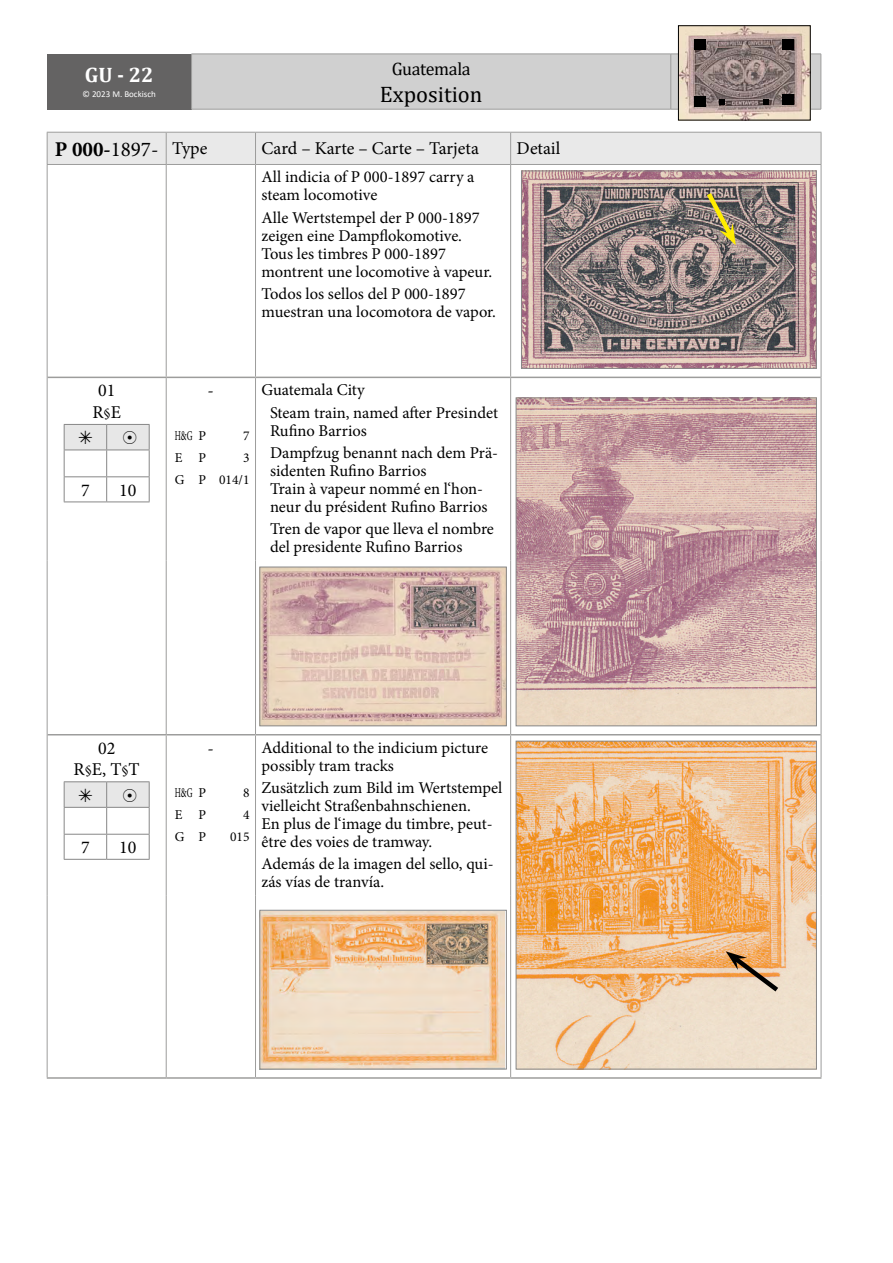
<style>
.page{position:relative;width:893px;height:1263px;background:#fff}
.page>*{position:absolute;margin:0;border:0;box-sizing:border-box;transform-origin:0 0}
.t1{font:22.5px "Cambria";color:#000}
.t2{font:700 21px "Minion Pro";color:#000}
.t3{font:700 21px "Cambria";color:#fff}
.t4{font:18px/21.6px "Minion Pro";color:#000;text-align:center}
.t5{font:18px "Cambria";letter-spacing:-.02em;color:#000}
.t6{font:16.5px/18px "Minion Pro";color:#000}
.t7{font:13.5px/21.8px "Minion Pro";color:#000;text-align:right}
.t8{font:13.5px "Minion Pro";color:#000;scale:.6 1}
.t9{font:9px "Calibri";color:#fff}
.s1{font-weight:400}
.s2{font-weight:400;font-size:18px}
.s3{font-size:15px}
</style>
<div class="page">
<div style="left:47px;top:54px;width:145px;height:55px;background:#646363"></div>
<hr style="left:191px;top:54px;width:1px;height:55px;background:#9d9d9c">
<hr style="left:821px;top:54px;width:1px;height:55px;background:#9d9d9c">
<hr style="left:191px;top:109px;width:480px;height:1px;background:#9d9d9c">
<hr style="left:671px;top:109px;width:150px;height:1px;background:#9d9d9c">
<img style="left:680px;top:28px;width:128px;height:90px">
<div style="left:783px;top:40px;width:11px;height:10px;background:#000"></div>
<div style="left:694px;top:40px;width:11px;height:10px;background:#000"></div>
<svg style="left:192px;top:54px;width:629px;height:55px"></svg>
<div style="left:48px;top:133px;width:773px;height:31px;background:#e9e9e9"></div>
<hr style="left:47px;top:132px;width:119px;height:1px;background:#9d9d9c">
<hr style="left:47px;top:133px;width:1px;height:31px;background:#9d9d9c">
<hr style="left:166px;top:132px;width:89px;height:1px;background:#9d9d9c">
<hr style="left:166px;top:133px;width:1px;height:31px;background:#9d9d9c">
<hr style="left:255px;top:132px;width:256px;height:1px;background:#9d9d9c">
<hr style="left:255px;top:133px;width:1px;height:31px;background:#9d9d9c">
<hr style="left:511px;top:132px;width:310px;height:1px;background:#9d9d9c">
<hr style="left:510px;top:133px;width:1px;height:31px;background:#9d9d9c">
<hr style="left:821px;top:133px;width:1px;height:31px;background:#9d9d9c">
<hr style="left:47px;top:164px;width:119px;height:1px;background:#9d9d9c">
<hr style="left:47px;top:165px;width:1px;height:212px;background:#9d9d9c">
<hr style="left:166px;top:164px;width:89px;height:1px;background:#9d9d9c">
<hr style="left:166px;top:165px;width:1px;height:212px;background:#9d9d9c">
<hr style="left:47px;top:377px;width:1px;height:184px;background:#9d9d9c">
<hr style="left:166px;top:378px;width:1px;height:183px;background:#9d9d9c">
<hr style="left:47px;top:561px;width:1px;height:174px;background:#9d9d9c">
<hr style="left:166px;top:561px;width:1px;height:173px;background:#9d9d9c">
<hr style="left:47px;top:735px;width:1px;height:161px;background:#9d9d9c">
<hr style="left:166px;top:735px;width:1px;height:161px;background:#9d9d9c">
<hr style="left:47px;top:896px;width:1px;height:181px;background:#9d9d9c">
<hr style="left:166px;top:896px;width:1px;height:181px;background:#9d9d9c">
<hr style="left:255px;top:164px;width:256px;height:1px;background:#9d9d9c">
<hr style="left:255px;top:165px;width:1px;height:212px;background:#9d9d9c">
<hr style="left:255px;top:378px;width:1px;height:183px;background:#9d9d9c">
<hr style="left:255px;top:735px;width:1px;height:161px;background:#9d9d9c">
<hr style="left:511px;top:164px;width:310px;height:1px;background:#9d9d9c">
<hr style="left:510px;top:165px;width:1px;height:212px;background:#9d9d9c">
<hr style="left:821px;top:165px;width:1px;height:212px;background:#9d9d9c">
<hr style="left:510px;top:378px;width:1px;height:183px;background:#9d9d9c">
<hr style="left:821px;top:377px;width:1px;height:184px;background:#9d9d9c">
<hr style="left:821px;top:561px;width:1px;height:174px;background:#9d9d9c">
<hr style="left:510px;top:735px;width:1px;height:161px;background:#9d9d9c">
<hr style="left:821px;top:735px;width:1px;height:161px;background:#9d9d9c">
<hr style="left:821px;top:896px;width:1px;height:181px;background:#9d9d9c">
<hr style="left:255px;top:561px;width:1px;height:173px;background:#9d9d9c">
<hr style="left:510px;top:561px;width:1px;height:173px;background:#9d9d9c">
<hr style="left:255px;top:896px;width:1px;height:181px;background:#9d9d9c">
<hr style="left:510px;top:896px;width:1px;height:181px;background:#9d9d9c">
<hr style="left:48px;top:377px;width:118px;height:1px;background:#9d9d9c">
<hr style="left:166px;top:377px;width:89px;height:1px;background:#9d9d9c">
<hr style="left:255px;top:377px;width:256px;height:1px;background:#9d9d9c">
<hr style="left:511px;top:377px;width:310px;height:1px;background:#9d9d9c">
<hr style="left:48px;top:734px;width:118px;height:1px;background:#9d9d9c">
<hr style="left:166px;top:734px;width:89px;height:1px;background:#9d9d9c">
<hr style="left:511px;top:734px;width:310px;height:1px;background:#9d9d9c">
<hr style="left:255px;top:734px;width:256px;height:1px;background:#9d9d9c">
<hr style="left:47px;top:1077px;width:119px;height:2px;background:#9d9d9c">
<hr style="left:166px;top:1077px;width:89px;height:2px;background:#9d9d9c">
<hr style="left:511px;top:1077px;width:310px;height:2px;background:#9d9d9c">
<hr style="left:255px;top:1077px;width:256px;height:2px;background:#9d9d9c">
<img style="left:523px;top:172px;width:292px;height:195px">
<div style="left:521px;top:170px;width:296px;height:199px;border:1px solid #878787"></div>
<svg style="left:703px;top:188px;width:33px;height:57px"></svg>
<hr style="left:64px;top:501px;width:43px;height:1px;background:#878787">
<hr style="left:107px;top:501px;width:43px;height:1px;background:#878787">
<img style="left:518px;top:399px;width:297px;height:325px">
<div style="left:516px;top:397px;width:301px;height:329px;border:1px solid #878787"></div>
<img style="left:261px;top:569px;width:244px;height:155px">
<div style="left:259px;top:567px;width:248px;height:159px;border:1px solid #878787"></div>
<hr style="left:64px;top:781px;width:43px;height:1px;background:#878787">
<hr style="left:107px;top:781px;width:43px;height:1px;background:#878787">
<hr style="left:64px;top:859px;width:43px;height:1px;background:#878787">
<hr style="left:107px;top:859px;width:43px;height:1px;background:#878787">
<img style="left:518px;top:743px;width:297px;height:324px">
<div style="left:516px;top:741px;width:301px;height:328px;border:1px solid #878787"></div>
<svg style="left:726px;top:951px;width:57px;height:45px"></svg>
<img style="left:261px;top:912px;width:244px;height:155px">
<div style="left:259px;top:910px;width:248px;height:159px;border:1px solid #878787"></div>
<svg style="left:64px;top:424px;width:86px;height:77px"></svg>
<svg style="left:64px;top:782px;width:86px;height:77px"></svg>
<p class="t3" style="left:85px;top:60px;width:70px">GU - 22</p>
<p class="t9" style="left:83px;top:88px;width:75px">© 2023 M. Bockisch</p>
<p class="t5" style="left:392px;top:58px;width:80px">Guatemala</p>
<h1 class="t1" style="left:380px;top:81px;width:104px">Exposition</h1>
<p class="t2" style="left:55px;top:134px;width:154px">P 000-<span class="s1">1897-</span> <span class="s2">Type</span></p>
<p class="t4" style="left:261px;top:137px;width:219px">Card – Karte – Carte – Tarjeta</p>
<p class="t4" style="left:517px;top:137px;width:45px">Detail</p>
<p class="t6" style="left:261px;top:168px;width:215px">All indicia of P 000-1897 carry a steam locomotive</p>
<p class="t6" style="left:261px;top:209px;width:232px">Alle Wertstempel der P 000-1897 zeigen eine Dampflokomotive.<br>Tous les timbres P 000-1897 montrent une locomotive à vapeur.</p>
<p class="t6" style="left:261px;top:285px;width:236px">Todos los sellos del P 000-1897 muestran una locomotora de vapor.</p>
<p class="t4" style="left:92px;top:380px;width:30px">01<br>R<span class="s3">§</span>E</p>
<p class="t4" style="left:81px;top:479px;width:10px">7</p>
<p class="t4" style="left:119px;top:479px;width:19px">10</p>
<p class="t4" style="left:208px;top:380px;width:8px">-</p>
<p class="t8" style="left:175px;top:426px;width:54px">H&amp;G P</p>
<p class="t7" style="left:243px;top:425px;width:8px">7</p>
<p class="t7" style="left:175px;top:447px;width:33px">E P</p>
<p class="t7" style="left:175px;top:447px;width:76px">3<br>G P 014/1</p>
<p class="t6" style="left:270px;top:379px;width:230px;line-height:22.2px;text-indent:-8px">Guatemala City<br>Steam train, named after Presindet</p>
<p class="t6" style="left:270px;top:419px;width:230px;line-height:22.2px">Rufino Barrios<br>Dampfzug benannt nach dem Prä-</p>
<p class="t6" style="left:270px;top:462px;width:219px">sidenten Rufino Barrios<br>Train à vapeur nommé en l‘hon&shy;neur du président Rufino Barrios</p>
<p class="t6" style="left:270px;top:520px;width:225px">Tren de vapor que lleva el nombre del presidente Rufino Barrios</p>
<p class="t4" style="left:74px;top:737px;width:68px">02<br>R<span class="s3">§</span>E, T<span class="s3">§</span>T</p>
<p class="t4" style="left:81px;top:837px;width:10px">7</p>
<p class="t4" style="left:119px;top:837px;width:19px">10</p>
<p class="t4" style="left:208px;top:737px;width:8px">-</p>
<p class="t8" style="left:175px;top:784px;width:54px">H&amp;G P</p>
<p class="t7" style="left:243px;top:782px;width:8px">8</p>
<p class="t7" style="left:175px;top:804px;width:33px">E P</p>
<p class="t7" style="left:243px;top:804px;width:8px">4</p>
<p class="t7" style="left:175px;top:826px;width:33px">G P</p>
<p class="t7" style="left:230px;top:826px;width:21px">015</p>
<p class="t6" style="left:261px;top:738px;width:228px">Additional to the indicium picture possibly tram tracks</p>
<p class="t6" style="left:261px;top:779px;width:242px">Zusätzlich zum Bild im Wertstempel vielleicht Straßenbahnschienen.<br>En plus de l‘image du timbre, peut&shy;être des voies de tramway.</p>
<p class="t6" style="left:261px;top:855px;width:234px">Además de la imagen del sello, qui&shy;zás vías de tranvía.</p>
</div>
